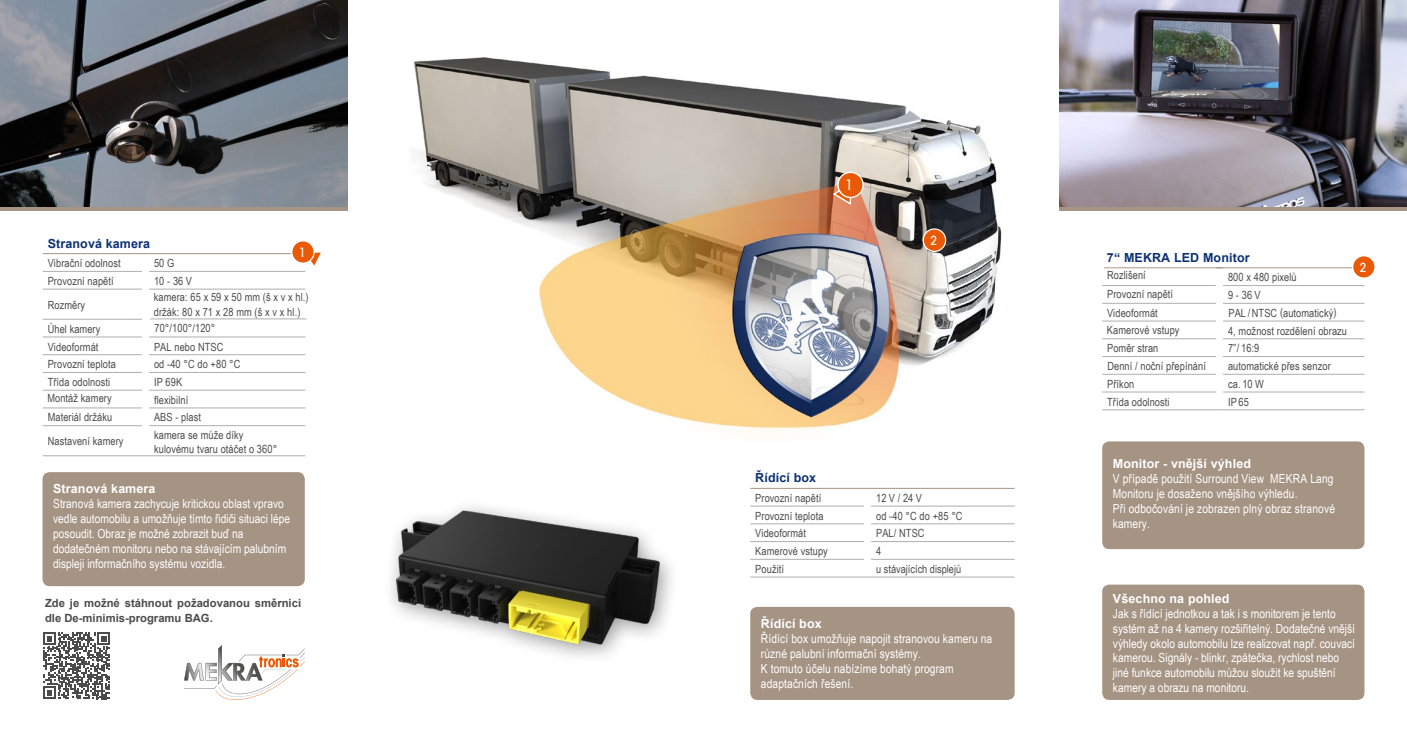
<style>
.page{position:relative;width:1407px;height:745px;background:#fff}
.page>*{position:absolute;margin:0;border:0;box-sizing:border-box;transform-origin:0 0}
.t1{font:500 condensed 14px "ITC Avant Garde Std";color:#fff}
.produktbezeichnung{font:12.5px/15px "Arial Narrow";color:#fff}
.produktbezeichnung-2{font:700 12.5px "Arial";letter-spacing:.01em;color:#0d3174}
.produktbezeichnung-3{font:700 12.5px "Arial";letter-spacing:.01em;color:#0d3174}
.t2{font:500 condensed 12.5px "ITC Avant Garde Std";color:#fff}
.t3{font:11.25px/18px "Arial Narrow";letter-spacing:.01em;color:#4c4b4b}
.t4{font:700 11.25px/14.1px "Arial";color:#4c4b4b}
.s1{font-family:"Arial";font-weight:700}
.s2{font-style:inherit}
</style>
<div class="page">
<img style="left:0;top:0;width:347px;height:207px">
<img style="left:1059px;top:0;width:348px;height:207px">
<img style="left:414px;top:57px;width:588px;height:375px">
<svg style="left:831px;top:171px;width:33px;height:35px"></svg>
<hr style="left:1104px;top:267px;width:258px;height:1px;background:#a59383">
<hr style="left:1102px;top:285px;width:114px;height:1px;background:#adaeae">
<hr style="left:1223px;top:285px;width:141px;height:1px;background:#adaeae">
<hr style="left:1102px;top:303px;width:114px;height:1px;background:#adaeae">
<hr style="left:1223px;top:303px;width:141px;height:1px;background:#adaeae">
<hr style="left:1102px;top:320px;width:114px;height:1px;background:#adaeae">
<hr style="left:1223px;top:320px;width:141px;height:1px;background:#adaeae">
<hr style="left:1102px;top:338px;width:114px;height:1px;background:#adaeae">
<hr style="left:1223px;top:338px;width:141px;height:1px;background:#adaeae">
<hr style="left:1102px;top:356px;width:114px;height:1px;background:#adaeae">
<hr style="left:1223px;top:356px;width:141px;height:1px;background:#adaeae">
<hr style="left:1102px;top:374px;width:114px;height:1px;background:#adaeae">
<hr style="left:1223px;top:374px;width:141px;height:1px;background:#adaeae">
<hr style="left:1102px;top:391px;width:114px;height:1px;background:#adaeae">
<hr style="left:1223px;top:391px;width:141px;height:1px;background:#adaeae">
<hr style="left:1102px;top:409px;width:114px;height:1px;background:#adaeae">
<hr style="left:1223px;top:409px;width:141px;height:1px;background:#adaeae">
<div style="left:1352px;top:255px;width:23px;height:23px;background:#ea5a06;border-radius:50%"></div>
<div style="left:1352px;top:255px;width:23px;height:23px;border:1px solid #fff;border-radius:50%"></div>
<hr style="left:0;top:207px;width:347px;height:4px;background:#a59383">
<hr style="left:1059px;top:207px;width:348px;height:4px;background:#a59383">
<hr style="left:43px;top:253px;width:99px;height:1px;background:#a59383">
<hr style="left:149px;top:253px;width:156px;height:1px;background:#a59383">
<hr style="left:43px;top:271px;width:99px;height:1px;background:#adaeae">
<hr style="left:43px;top:389px;width:99px;height:1px;background:#aeaeae">
<hr style="left:149px;top:271px;width:156px;height:1px;background:#adaeae">
<hr style="left:149px;top:389px;width:156px;height:1px;background:#aeaeae">
<hr style="left:43px;top:288px;width:99px;height:1px;background:#adaeae">
<hr style="left:149px;top:288px;width:156px;height:1px;background:#adaeae">
<hr style="left:43px;top:319px;width:99px;height:1px;background:#adaeae">
<hr style="left:43px;top:336px;width:99px;height:1px;background:#adaeae">
<hr style="left:149px;top:336px;width:156px;height:1px;background:#adaeae">
<hr style="left:43px;top:354px;width:99px;height:1px;background:#adaeae">
<hr style="left:43px;top:407px;width:99px;height:1px;background:#aeaeae">
<hr style="left:149px;top:354px;width:156px;height:1px;background:#adaeae">
<hr style="left:149px;top:407px;width:156px;height:1px;background:#aeaeae">
<hr style="left:43px;top:372px;width:99px;height:1px;background:#adaeae">
<hr style="left:43px;top:425px;width:99px;height:1px;background:#aeaeae">
<hr style="left:149px;top:372px;width:156px;height:1px;background:#adaeae">
<hr style="left:149px;top:425px;width:156px;height:1px;background:#aeaeae">
<hr style="left:43px;top:455px;width:99px;height:1px;background:#aeaeae">
<hr style="left:149px;top:455px;width:156px;height:1px;background:#aeaeae">
<svg style="left:310px;top:252px;width:11px;height:14px"></svg>
<div style="left:292px;top:241px;width:22px;height:22px;background:#ea5a06;border-radius:50%"></div>
<div style="left:291px;top:240px;width:24px;height:23px;border:1px solid #fff;border-radius:50%"></div>
<img style="left:391px;top:506px;width:281px;height:151px">
<div style="left:750px;top:606px;width:264px;height:93px;background:#a59383;border-radius:7px"></div>
<hr style="left:750px;top:505px;width:114px;height:1px;background:#aeaeae">
<hr style="left:871px;top:505px;width:143px;height:1px;background:#aeaeae">
<hr style="left:750px;top:523px;width:114px;height:1px;background:#aeaeae">
<hr style="left:871px;top:523px;width:143px;height:1px;background:#aeaeae">
<hr style="left:750px;top:541px;width:114px;height:1px;background:#aeaeae">
<hr style="left:750px;top:558px;width:114px;height:1px;background:#aeaeae">
<hr style="left:871px;top:541px;width:143px;height:1px;background:#aeaeae">
<hr style="left:871px;top:558px;width:143px;height:1px;background:#aeaeae">
<hr style="left:750px;top:487px;width:114px;height:1px;background:#a59383">
<hr style="left:871px;top:487px;width:143px;height:1px;background:#a59383">
<hr style="left:750px;top:576px;width:114px;height:1px;background:#aeaeae">
<hr style="left:871px;top:576px;width:143px;height:1px;background:#aeaeae">
<div style="left:43px;top:472px;width:262px;height:113px;background:#a59383;border-radius:7px"></div>
<div style="left:1102px;top:441px;width:262px;height:107px;background:#a59383;border-radius:7px"></div>
<div style="left:1102px;top:584px;width:262px;height:115px;background:#a59383;border-radius:7px"></div>
<div style="left:923px;top:229px;width:22px;height:22px;background:#ea5a06;border-radius:50%"></div>
<div style="left:922px;top:228px;width:24px;height:24px;border:1px solid #fff;border-radius:50%"></div>
<svg style="left:184px;top:645px;width:121px;height:54px"></svg>
<svg style="left:43px;top:632px;width:67px;height:66px"></svg>
<hr style="left:150px;top:318px;width:156px;height:1px;background:#adaeae">
<p class="produktbezeichnung-3" style="left:48px;top:234px;width:104px">Stranová kamera</p>
<p class="t3" style="left:48px;top:253px;width:74px">Vibrační odolnost</p>
<p class="t3" style="left:154px;top:253px;width:22px">50 G</p>
<p class="t3" style="left:48px;top:271px;width:68px">Provozní napětí</p>
<p class="t3" style="left:154px;top:271px;width:39px">10 - 36 V</p>
<p class="t3" style="left:48px;top:295px;width:39px">Rozměry</p>
<p class="t3" style="left:48px;top:319px;width:54px">Úhel kamery</p>
<p class="t2" style="left:299px;top:244px;width:8px">1</p>
<p class="t3" style="left:154px;top:289px;width:156px;line-height:15.1px">kamera: 65 x 59 x 50 mm (š x v x hl.) držák: 80 x 71 x 28 mm (š x v x hl.)</p>
<p class="t3" style="left:154px;top:319px;width:62px">70°/100°/120°</p>
<p class="t3" style="left:48px;top:337px;width:52px">Videoformát</p>
<p class="t3" style="left:154px;top:337px;width:71px">PAL nebo NTSC</p>
<p class="t3" style="left:48px;top:354px;width:70px">Provozní teplota</p>
<p class="t3" style="left:154px;top:354px;width:88px">od -40 °C do +80 °C</p>
<p class="t3" style="left:48px;top:372px;width:64px">Třída odolnosti</p>
<p class="t3" style="left:154px;top:372px;width:30px">IP 69K</p>
<p class="t3" style="left:154px;top:390px;width:36px">flexibilní</p>
<p class="t3" style="left:48px;top:408px;width:66px">Materiál držáku</p>
<p class="t3" style="left:154px;top:408px;width:48px">ABS - plast</p>
<p class="t3" style="left:48px;top:431px;width:77px">Nastavení kamery</p>
<p class="t3" style="left:154px;top:428px;width:125px;line-height:13.5px">kamera se může díky kulovému tvaru otáčet o 360°</p>
<p class="t3" style="left:47px;top:389px;width:66px">Montáž kamery</p>
<p class="produktbezeichnung" style="left:53px;top:480px;width:239px"><span class="s1">Stranová kamera<br></span>Stranová kamera zachycuje kritickou oblast vpravo vedle automobilu a umožňuje tímto řidiči situaci lépe posoudit. Obraz je možné zobrazit buď na dodatečném monitoru nebo na stávajícím palubním displeji informačního systému vozidla.</p>
<p class="t4" style="left:45px;top:596px;width:258px">Zde je možné stáhnout požadovanou směrnici dle De-minimis-program<span class="s2">u</span> BAG.</p>
<p class="t1" style="left:845px;top:176px;width:9px">1</p>
<p class="t2" style="left:930px;top:232px;width:8px">2</p>
<p class="produktbezeichnung-2" style="left:755px;top:469px;width:62px">Řídící box</p>
<p class="t3" style="left:755px;top:488px;width:68px">Provozní napětí</p>
<p class="t3" style="left:876px;top:488px;width:47px">12 V / 24 V</p>
<p class="t3" style="left:755px;top:506px;width:70px">Provozní teplota</p>
<p class="t3" style="left:876px;top:506px;width:88px">od -40 °C do +85 °C</p>
<p class="t3" style="left:755px;top:523px;width:52px">Videoformát</p>
<p class="t3" style="left:876px;top:523px;width:50px">PAL/ NTSC</p>
<p class="t3" style="left:755px;top:541px;width:74px">Kamerové vstupy</p>
<p class="t3" style="left:876px;top:541px;width:7px">4</p>
<p class="t3" style="left:755px;top:559px;width:30px">Použití</p>
<p class="t3" style="left:876px;top:559px;width:87px">u stávajících displejů</p>
<p class="produktbezeichnung" style="left:761px;top:615px;width:233px"><span class="s1">Řídící box<br></span>Řídící box umožňuje napojit stranovou kameru na různé palubní informační systémy.<br>K tomuto účelu nabízíme bohatý program adaptačních řešení.</p>
<p class="produktbezeichnung-2" style="left:1107px;top:248px;width:144px">7“ MEKRA LED Monitor</p>
<p class="t3" style="left:1228px;top:268px;width:70px">800 x 480 pixelů</p>
<p class="t3" style="left:1228px;top:285px;width:34px">9 - 36V</p>
<p class="t3" style="left:1228px;top:303px;width:110px">PAL/NTSC (automatický)</p>
<p class="t3" style="left:1228px;top:321px;width:121px">4, možnost rozdělení obrazu</p>
<p class="t3" style="left:1228px;top:339px;width:33px">7”/ 16:9</p>
<p class="t3" style="left:1228px;top:356px;width:104px">automatické přes senzor</p>
<p class="t3" style="left:1107px;top:374px;width:29px">Příkon</p>
<p class="t3" style="left:1228px;top:374px;width:37px">ca. 10 W</p>
<p class="t3" style="left:1107px;top:392px;width:64px">Třída odolnosti</p>
<p class="t3" style="left:1228px;top:392px;width:22px">IP 65</p>
<p class="t3" style="left:1107px;top:266px;width:101px">Rozlišení<br>Provozní napětí<br>Videoformát<br>Kamerové vstupy<br>Poměr stran<br>Denní / noční přepínání</p>
<p class="t2" style="left:1360px;top:259px;width:8px">2</p>
<p class="produktbezeichnung" style="left:1113px;top:455px;width:224px"><span class="s1">Monitor - vnější výhled<br></span>V případě použití Surround View MEKRA Lang<br>Monitoru je dosaženo vnějšího výhledu.<br>Při odbočování je zobrazen plný obraz stranové kamery.</p>
<p class="produktbezeichnung" style="left:1113px;top:590px;width:244px"><span class="s1">Všechno na pohled<br></span>Jak s řídící jednotkou a tak i s monitorem je tento systém až na 4 kamery rozšiřitelný. Dodatečné vnější výhledy okolo automobilu lze realizovat např. couvací kamerou. Signály - blinkr, zpátečka, rychlost nebo jiné funkce automobilu můžou sloužit ke spuštění kamery a obrazu na monitoru.</p>
</div>
